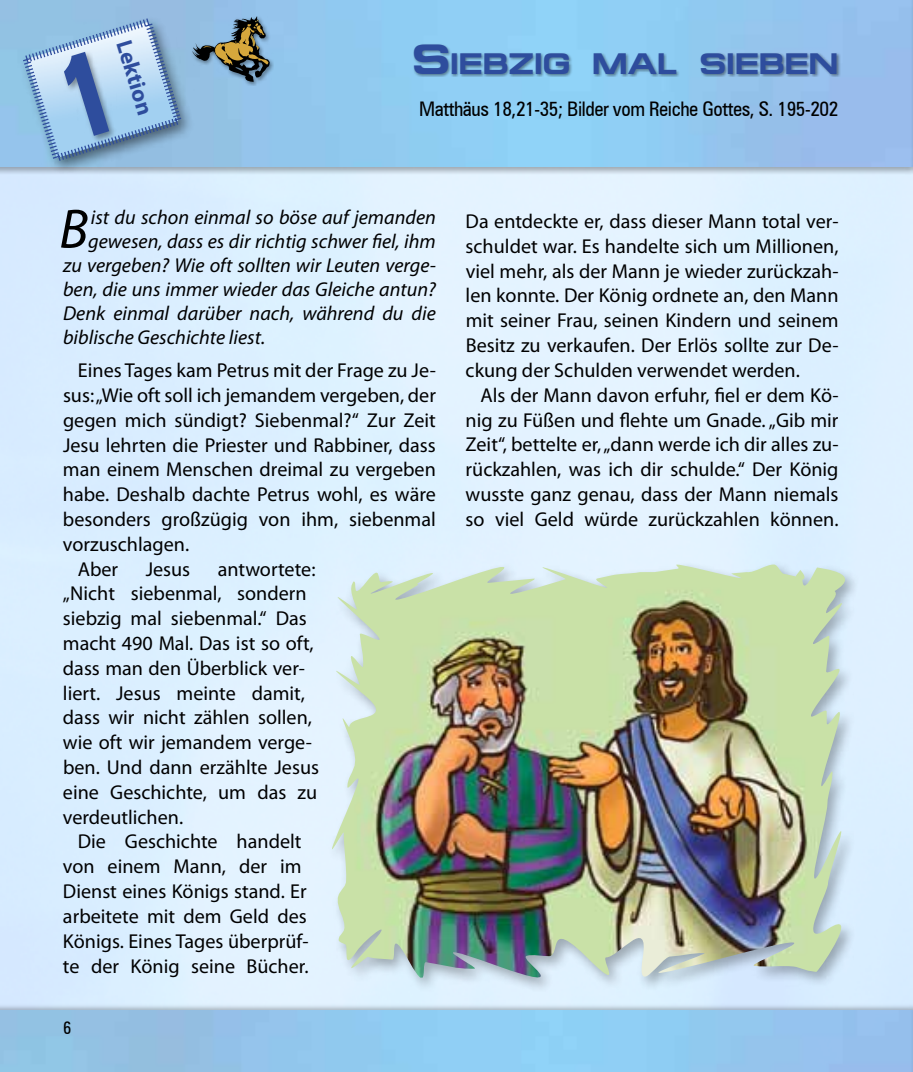
<style>
.page{position:relative;width:913px;height:1072px;background:#fff}
.page>*{position:absolute;margin:0;border:0;box-sizing:border-box;transform-origin:0 0}
.t1{font:italic 56px "Myriad Pro";color:#000}
.t2{font:700 29.4px "Micado";letter-spacing:-.015em;color:#2e4d9d}
.t3{font:700 22.75px "Myriad Pro";color:#2e4d9d}
.t4{font:20.12px/24.8px "Myriad Pro";color:#000;text-align:justify}
.t5{font:italic 20.12px "Myriad Pro";color:#000}
.t6{font:condensed 20.12px "Zurich BT";letter-spacing:-.02em;color:#000}
.t7{font:condensed 17.5px "Zurich BT";color:#000}
.s1{font-size:42px}
</style>
<div class="page">
<div style="left:0;top:0;width:913px;height:174px;background:#000;opacity:.3"></div>
<img style="left:0;top:0;width:910px;height:167px">
<hr style="left:910px;top:0;width:3px;height:174px;background:#95b8e6">
<div style="left:0;top:1002px;width:913px;height:69px;background:#000;opacity:.3"></div>
<img style="left:0;top:1010px;width:910px;height:61px">
<hr style="left:910px;top:1002px;width:3px;height:69px;background:#000;opacity:.3">
<div style="left:190px;top:14px;width:83px;height:72px;background:#000;opacity:.4"></div>
<svg style="left:194px;top:16px;width:76px;height:66px;background:#75878d"></svg>
<div style="left:17px;top:13px;width:177px;height:161px;background:#000;opacity:.5"></div>
<div style="left:413px;top:44px;width:427px;height:33px;background:#000;opacity:.4"></div>
<div style="left:326px;top:558px;width:533px;height:433px;background:#000;opacity:.3"></div>
<img style="left:330px;top:562px;width:516px;height:415px">
<svg style="left:22px;top:17px;width:161px;height:145px;background:#9bbedc"></svg>
<p class="t3" style="left:138px;top:36px;width:79px;rotate:73deg">Lektion</p>
<h2 class="t2" style="left:412px;top:47px;width:428px"><span class="s1">S</span>IEBZIG MAL SIEBEN</h2>
<p class="t6" style="left:419px;top:96px;width:421px">Matthäus 18,21-35; Bilder vom Reiche Gottes, S. 195-202</p>
<h1 class="t1" style="left:59px;top:194px;width:31px">B</h1>
<p class="t5" style="left:91px;top:204px;width:347px">ist du schon einmal so böse auf jemanden</p>
<p class="t5" style="left:88px;top:228px;width:349px">gewesen, dass es dir richtig schwer fiel, ihm</p>
<p class="t5" style="left:63px;top:253px;width:374px">zu vergeben? Wie oft sollten wir Leuten verge-</p>
<p class="t5" style="left:63px;top:277px;width:374px">ben, die uns immer wieder das Gleiche antun?</p>
<p class="t5" style="left:63px;top:301px;width:374px">Denk einmal darüber nach, während du die</p>
<p class="t5" style="left:63px;top:325px;width:204px">biblische Geschichte liest.</p>
<p class="t4" style="left:78px;top:358px;width:359px">Eines Tages kam Petrus mit der Frage zu Je-</p>
<p class="t4" style="left:63px;top:382px;width:374px">sus:„Wie oft soll ich jemandem vergeben, der</p>
<p class="t4" style="left:63px;top:407px;width:374px">gegen mich sündigt? Siebenmal?“ Zur Zeit</p>
<p class="t4" style="left:63px;top:432px;width:374px">Jesu lehrten die Priester und Rabbiner, dass</p>
<p class="t4" style="left:63px;top:457px;width:374px">man einem Menschen dreimal zu vergeben</p>
<p class="t4" style="left:63px;top:481px;width:374px">habe. Deshalb dachte Petrus wohl, es wäre</p>
<p class="t4" style="left:63px;top:506px;width:374px">besonders großzügig von ihm, siebenmal</p>
<p class="t4" style="left:63px;top:531px;width:128px">vorzuschlagen.</p>
<p class="t4" style="left:78px;top:556px;width:42px">Aber</p>
<p class="t4" style="left:146px;top:556px;width:46px">Jesus</p>
<p class="t4" style="left:63px;top:556px;width:258px;text-align:left;text-indent:155px">antwortete: „Nicht siebenmal, sondern siebzig mal siebenmal.“ Das macht 490 Mal. Das ist so oft, dass man den Überblick ver&shy;liert. Jesus meinte damit, dass wir nicht zählen sollen, wie oft wir jemandem verge&shy;ben. Und dann erzählte Jesus eine Geschichte, um das zu verdeutlichen.</p>
<p class="t4" style="left:63px;top:829px;width:247px;text-align:center">Die Geschichte handelt von einem Mann, der im<br>Dienst eines Königs stand. Er arbeitete mit dem Geld des<br>Königs. Eines Tages überprüf&shy;te der König seine Bücher.</p>
<p class="t7" style="left:63px;top:1017px;width:10px">6</p>
<p class="t4" style="left:465px;top:208px;width:374px">Da entdeckte er, dass dieser Mann total ver&shy;schuldet war. Es handelte sich um Millionen, viel mehr, als der Mann je wieder zurückzah&shy;len konnte. Der König ordnete an, den Mann mit seiner Frau, seinen Kindern und seinem Besitz zu verkaufen. Der Erlös sollte zur De&shy;ckung der Schulden verwendet werden.</p>
<p class="t4" style="left:466px;top:382px;width:374px;text-indent:15px">Als der Mann davon erfuhr, fiel er dem Kö&shy;nig zu Füßen und flehte um Gnade.„Gib mir Zeit“, bettelte er,„dann werde ich dir alles zu&shy;rückzahlen, was ich dir schulde.“ Der König wusste ganz genau, dass der Mann niemals so viel Geld würde zurückzahlen können.</p>
</div>
